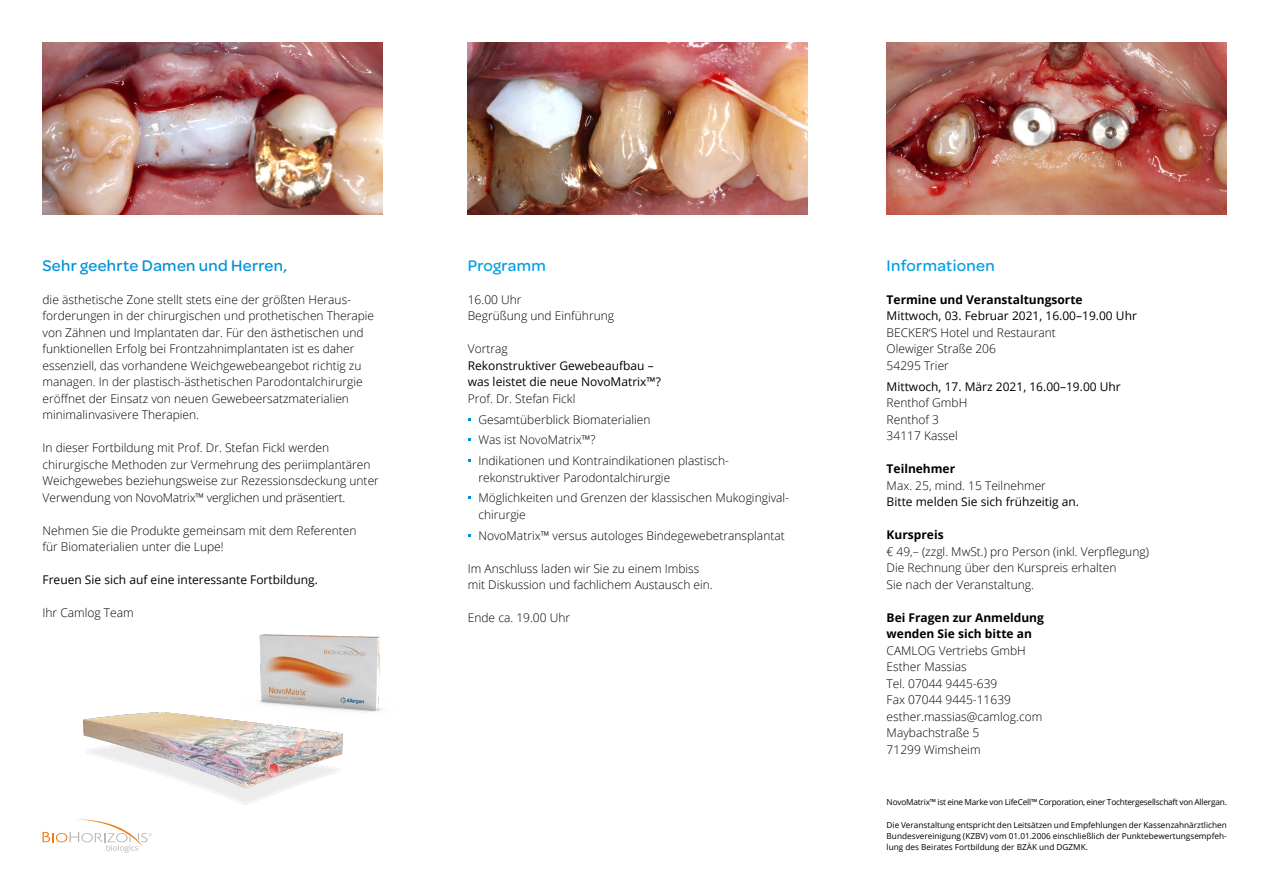
<style>
.page{position:relative;width:1263px;height:893px;background:#fff}
.page>*{position:absolute;margin:0;border:0;box-sizing:border-box;transform-origin:0 0}
.t1{font:500 16.5px "Omnes";letter-spacing:.02em;color:#0092d8}
.t2{font:500 16.5px "Omnes";letter-spacing:.02em;color:#009fe3}
.t3{font:300 12px/16.5px "Open Sans";color:#000}
.t4{font:12px/16.5px "Open Sans";color:#000}
.t5{font:700 12px/16.5px "Open Sans";color:#000}
.t6{font:8.25px/11.2px "Open Sans";letter-spacing:-.025em;color:#000;text-align:justify}
</style>
<div class="page">
<svg style="left:43px;top:819px;width:109px;height:34px"></svg>
<img style="left:259px;top:634px;width:123px;height:78px">
<img style="left:83px;top:705px;width:270px;height:100px">
<img style="left:43px;top:43px;width:340px;height:172px">
<img style="left:468px;top:43px;width:340px;height:172px">
<img style="left:887px;top:43px;width:340px;height:172px">
<h1 class="t1" style="left:43px;top:254px;width:246px">Sehr geehrte Damen und Herren,</h1>
<p class="t3" style="left:43px;top:291px;width:333px">die ästhetische Zone stellt stets eine der größten Heraus&shy;forderungen in der chirurgischen und prothetischen Therapie von Zähnen und Implantaten dar. Für den ästhetischen und funktionellen Erfolg bei Frontzahnimplantaten ist es daher essenziell, das vorhandene Weichgewebeangebot richtig zu managen. In der plastisch-ästhetischen Parodontalchirurgie eröffnet der Einsatz von neuen Gewebeersatzmaterialien minimalinvasivere Therapien.</p>
<p class="t3" style="left:43px;top:439px;width:338px">In dieser Fortbildung mit Prof. Dr. Stefan Fickl werden chirurgische Methoden zur Vermehrung des periimplantären Weichgewebes beziehungsweise zur Rezessionsdeckung unter Verwendung von NovoMatrix™ verglichen und präsentiert.</p>
<p class="t3" style="left:43px;top:522px;width:316px">Nehmen Sie die Produkte gemeinsam mit dem Referenten für Biomaterialien unter die Lupe!</p>
<p class="t4" style="left:43px;top:571px;width:277px">Freuen Sie sich auf eine interessante Fortbildung.</p>
<p class="t3" style="left:43px;top:604px;width:93px">Ihr Camlog Team</p>
<h1 class="t2" style="left:468px;top:254px;width:80px">Programm</h1>
<p class="t3" style="left:468px;top:291px;width:148px">16.00 Uhr<br>Begrüßung und Einführung</p>
<p class="t3" style="left:468px;top:340px;width:41px">Vortrag</p>
<p class="t4" style="left:468px;top:357px;width:195px">Rekonstruktiver Gewebeaufbau – was leistet die neue NovoMatrix™?</p>
<p class="t3" style="left:478px;top:388px;width:252px;line-height:20.7px;text-indent:-11px">Prof. Dr. Stefan Fickl<br>Gesamtüberblick Biomaterialien<br>Was ist NovoMatrix™?<br>Indikationen und Kontraindikationen plastisch-</p>
<p class="t3" style="left:478px;top:467px;width:312px;line-height:20.7px">rekonstruktiver Parodontalchirurgie<br>Möglichkeiten und Grenzen der klassischen Mukogingival-</p>
<p class="t3" style="left:478px;top:504px;width:308px;line-height:20.7px">chirurgie<br>NovoMatrix™ versus autologes Bindegewebetransplantat</p>
<p class="t3" style="left:468px;top:560px;width:246px">Im Anschluss laden wir Sie zu einem Imbiss mit Diskussion und fachlichem Austausch ein.</p>
<p class="t3" style="left:468px;top:609px;width:104px">Ende ca. 19.00 Uhr</p>
<h1 class="t2" style="left:887px;top:254px;width:109px">Informationen</h1>
<p class="t5" style="left:887px;top:291px;width:197px">Termine und Veranstaltungsorte</p>
<p class="t4" style="left:887px;top:307px;width:252px">Mittwoch, 03. Februar 2021, 16.00–19.00 Uhr</p>
<p class="t3" style="left:887px;top:324px;width:171px">BECKER‘S Hotel und Restaurant<br>Olewiger Straße 206<br>54295 Trier</p>
<p class="t4" style="left:887px;top:378px;width:236px">Mittwoch, 17. März 2021, 16.00–19.00 Uhr</p>
<p class="t3" style="left:887px;top:394px;width:82px">Renthof GmbH<br>Renthof 3<br>34117 Kassel</p>
<p class="t5" style="left:887px;top:460px;width:70px">Teilnehmer</p>
<p class="t3" style="left:887px;top:477px;width:161px">Max. 25, mind. 15 Teilnehmer</p>
<p class="t4" style="left:887px;top:493px;width:194px">Bitte melden Sie sich frühzeitig an.</p>
<p class="t5" style="left:887px;top:526px;width:59px">Kurspreis</p>
<p class="t3" style="left:887px;top:543px;width:264px">€ 49,– (zzgl. MwSt.) pro Person (inkl. Verpflegung)<br>Die Rechnung über den Kurspreis erhalten<br>Sie nach der Veranstaltung.</p>
<p class="t5" style="left:887px;top:609px;width:159px">Bei Fragen zur Anmeldung wenden Sie sich bitte an</p>
<p class="t3" style="left:887px;top:642px;width:157px">CAMLOG Vertriebs GmbH<br>Esther Massias<br>Tel. 07044 9445-639<br>Fax 07044 9445-11639 esther.massias@camlog.com<br>Maybachstraße 5<br>71299 Wimsheim</p>
<p class="t6" style="left:887px;top:797px;width:342px">NovoMatrix™ ist eine Marke von LifeCell™ Corporation, einer Tochtergesellschaft von Allergan.</p>
<p class="t6" style="left:887px;top:819px;width:342px">Die Veranstaltung entspricht den Leitsätzen und Empfehlungen der Kassenzahnärztlichen Bundesvereinigung (KZBV) vom 01.01.2006 einschließlich der Punktebewertungsempfeh&shy;lung des Beirates Fortbildung der BZÄK und DGZMK.</p>
</div>
